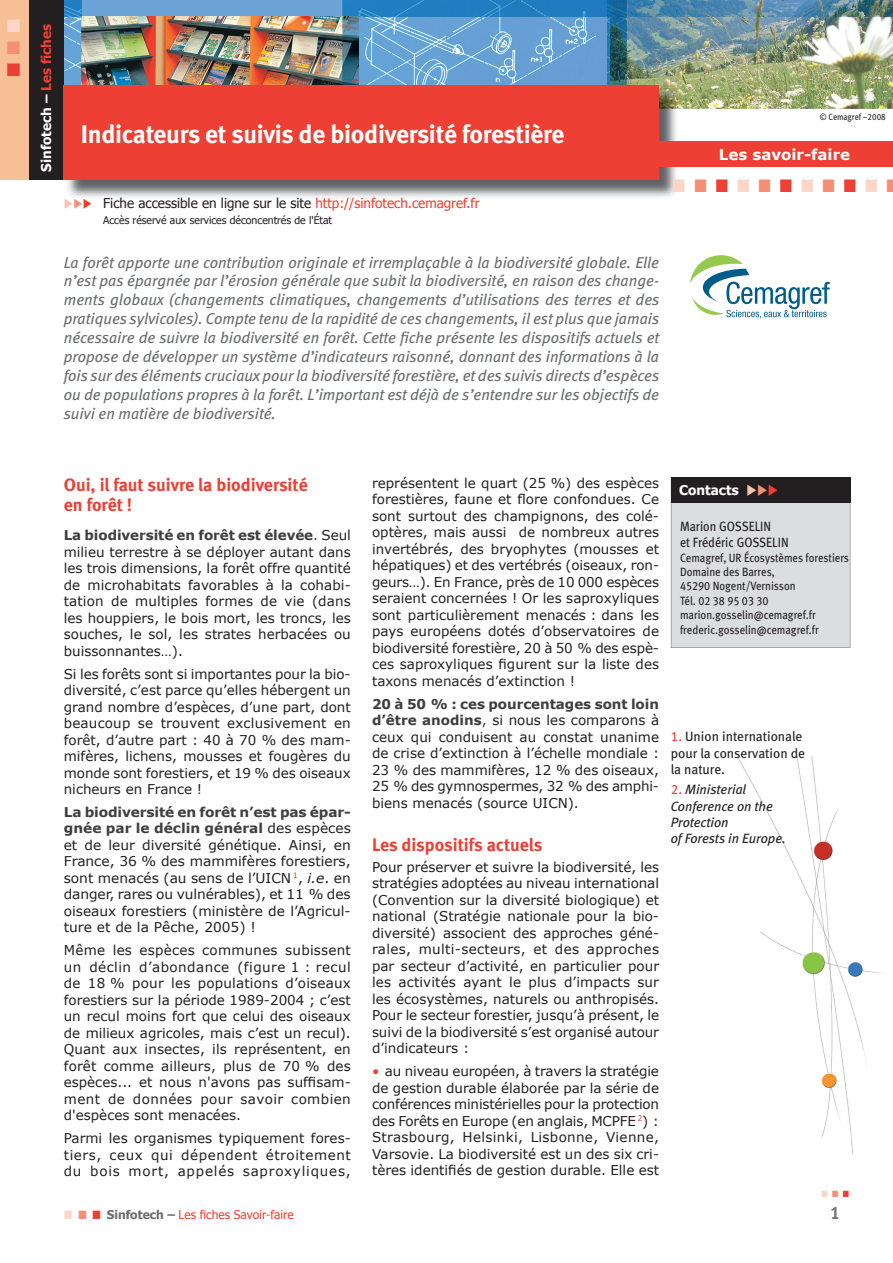
<style>
.page{position:relative;width:893px;height:1263px;background:#fff}
.page>*{position:absolute;margin:0;border:0;box-sizing:border-box;transform-origin:0 0}
.t1{font:25.5px "Meta Bold LF";letter-spacing:-.01em;color:#fff}
.t2{font:18px/19.5px "Meta Bold LF";color:#ee3f34}
.t3{font:18px "Zapf Dingbats";color:#fcd6c7;scale:.9 1}
.t4{font:18px "Meta Bold LF";color:#76787b}
.t5{font:18px "Zapf Dingbats";color:#fcd6c7}
.t6{font:18px "Zapf Dingbats";color:#f58f74}
.t7{font:18px "Zapf Dingbats";color:#ee3f34}
.t8{font:italic 15.75px/18.9px "Meta Book LF";color:#6c6d70;text-align:justify}
.t9{font:700 15px "Verdana";color:#fff}
.t10{font:13.5px/16.5px "Verdana";color:#231f20;text-align:justify}
.t11{font:13.5px "Tahoma";color:#231f20}
.t12{font:italic 13.5px/16.2px "Meta Book LF";color:#231f20}
.t13{font:13.5px/16.2px "Meta Book LF";color:#231f20}
.t14{font:13.5px/16.2px "Meta Book LF";color:#231f20;scale:.9 1}
.t15{font:700 13.5px "Tahoma";color:#fff}
.t16{font:12px/14.4px "Meta Book LF";color:#231f20;scale:.9 1}
.t17{font:12px "Tahoma";color:#ee3f34}
.t18{font:10.5px "Tahoma";color:#231f20}
.t19{font:9px "Meta Book LF";color:#231f20;scale:.9 1}
.t20{font:9px "Zapf Dingbats";color:#fcd6c7;scale:.9 1}
.s1{color:#ee3f34}
.s2{color:#fbc4b0}
.s3{color:#f58f74}
.s4{font-weight:700;color:#3e3e3f}
.s5{color:#3e3e3f}
.s6{font-style:italic}
.s7{font-style:normal;color:#ee3f34}
.s8{color:#fcd6c7}
.s9{font-weight:700;color:#6c6d70}
</style>
<div class="page">
<div style="left:671px;top:503px;width:179px;height:145px;background:#dcdddf"></div>
<div style="left:0;top:0;width:39px;height:179px;background:#f7bf96"></div>
<div style="left:64px;top:0;width:829px;height:16px;background:#6ca4d8"></div>
<img style="left:82px;top:16px;width:528px;height:70px">
<img style="left:343px;top:0;width:264px;height:16px">
<img style="left:343px;top:17px;width:15px;height:69px">
<img style="left:626px;top:0;width:267px;height:109px">
<svg style="left:610px;top:85px;width:16px;height:1px"></svg>
<img style="left:607px;top:0;width:20px;height:85px">
<svg style="left:626px;top:0;width:1px;height:16px"></svg>
<img style="left:63px;top:0;width:18px;height:85px">
<img style="left:64px;top:0;width:17px;height:16px">
<div style="left:29px;top:0;width:34px;height:180px;background:#231f20"></div>
<img style="left:68px;top:109px;width:608px;height:88px">
<img style="left:659px;top:87px;width:20px;height:22px">
<div style="left:64px;top:86px;width:595px;height:94px;background:#ee3f34"></div>
<div style="left:659px;top:141px;width:234px;height:26px;background:#ee3f34"></div>
<img style="left:737px;top:756px;width:148px;height:399px">
<div style="left:671px;top:477px;width:179px;height:26px;background:#231f20"></div>
<svg style="left:690px;top:255px;width:140px;height:64px"></svg>
<h2 class="t5" style="left:7px;top:18px;width:15px">■</h2>
<h2 class="t6" style="left:7px;top:39px;width:15px">■</h2>
<h2 class="t7" style="left:7px;top:61px;width:15px">■</h2>
<p class="t15" style="left:37px;top:172px;width:149px;rotate:-90deg">Sinfotech – <span class="s1">Les fiches</span></p>
<h1 class="t1" style="left:81px;top:119px;width:485px">Indicateurs et suivis de biodiversité forestière</h1>
<p class="t11" style="left:64px;top:194px;width:417px"><span class="s2">◆</span><span class="s3">◆</span><span class="s1">◆</span> Fiche accessible en ligne sur le site <span class="s1">http://sinfotech.cemagref.fr</span></p>
<p class="t18" style="left:103px;top:213px;width:230px">Accès réservé aux services déconcentrés de l'État</p>
<p class="t8" style="left:64px;top:252px;width:597px">La forêt apporte une contribution originale et irremplaçable à la biodiversité globale. Elle n’est pas épargnée par l’érosion générale que subit la biodiversité, en raison des change&shy;ments globaux (changements climatiques, changements d’utilisations des terres et des pratiques sylvicoles). Compte tenu de la rapidité de ces changements, il est plus que jamais nécessaire de suivre la biodiversité en forêt. Cette fiche présente les dispositifs actuels et propose de développer un système d’indicateurs raisonné, donnant des informations à la fois sur des éléments cruciaux pour la biodiversité forestière, et des suivis directs d’espèces ou de populations propres à la forêt. L’important est déjà de s’entendre sur les objectifs de suivi en matière de biodiversité.</p>
<p class="t19" style="left:820px;top:111px;width:75px">© Cemagref –2008</p>
<p class="t9" style="left:719px;top:145px;width:133px">Les savoir-faire</p>
<h2 class="t3" style="left:673px;top:177px;width:252px">■ <span class="s3">■</span> <span class="s1">■</span> ■ <span class="s3">■</span> <span class="s1">■</span> ■ <span class="s3">■</span> <span class="s1">■</span> ■ <span class="s3">■</span></h2>
<h2 class="t2" style="left:64px;top:475px;width:245px">Oui, il faut suivre la biodiversité en forêt !</h2>
<p class="t10" style="left:64px;top:526px;width:289px"><span class="s4">La biodiversité en forêt est élevée</span><span class="s5">.</span> Seul milieu terrestre à se déployer autant dans les trois dimensions, la forêt offre quantité de microhabitats favorables à la cohabi&shy;tation de multiples formes de vie (dans les houppiers, le bois mort, les troncs, les souches, le sol, les strates herbacées ou buissonnantes…).</p>
<p class="t10" style="left:64px;top:665px;width:289px">Si les forêts sont si importantes pour la bio&shy;diversité, c’est parce qu’elles hébergent un grand nombre d’espèces, d’une part, dont beaucoup se trouvent exclusivement en forêt, d’autre part : 40 à 70 % des mam&shy;mifères, lichens, mousses et fougères du monde sont forestiers, et 19 % des oiseaux nicheurs en France !</p>
<p class="t10" style="left:64px;top:803px;width:289px"><span class="s4">La biodiversité en forêt n’est pas épar&shy;gnée par le déclin général</span> des espèces et de leur diversité génétique. Ainsi, en France, 36 % des mammifères forestiers, sont menacés (au sens de l’UICN <sup>1</sup>, <span class="s6">i.e</span>. en danger, rares ou vulnérables), et 11 % des oiseaux forestiers (ministère de l’Agricul&shy;ture et de la Pêche, 2005) !</p>
<p class="t10" style="left:64px;top:942px;width:289px">Même les espèces communes subissent un déclin d’abondance (figure 1 : recul de 18 % pour les populations d’oiseaux forestiers sur la période 1989-2004 ; c’est un recul moins fort que celui des oiseaux de milieux agricoles, mais c’est un recul).<br>Quant aux insectes, ils représentent, en forêt comme ailleurs, plus de 70 % des espèces... et nous n'avons pas suffisam&shy;ment de données pour savoir combien d'espèces sont menacées.</p>
<p class="t10" style="left:64px;top:1129px;width:289px">Parmi les organismes typiquement fores&shy;tiers, ceux qui dépendent étroitement du bois mort, appelés saproxyliques,</p>
<p class="t10" style="left:372px;top:474px;width:289px">représentent le quart (25 %) des espèces forestières, faune et flore confondues. Ce sont surtout des champignons, des colé&shy;optères, mais aussi de nombreux autres invertébrés, des bryophytes (mousses et hépatiques) et des vertébrés (oiseaux, ron&shy;geurs…). En France, près de 10 000 espèces seraient concernées ! Or les saproxyliques sont particulièrement menacés : dans les pays européens dotés d’observatoires de biodiversité forestière, 20 à 50 % des espè&shy;ces saproxyliques figurent sur la liste des taxons menacés d’extinction !</p>
<p class="t10" style="left:372px;top:695px;width:289px"><span class="s4">20 à 50 % : ces pourcentages sont loin d’être anodins</span><span class="s5">,</span> si nous les comparons à ceux qui conduisent au constat unanime de crise d’extinction à l’échelle mondiale :<br>23 % des mammifères, 12 % des oiseaux, 25 % des gymnospermes, 32 % des amphi&shy;biens menacés (source UICN).</p>
<h2 class="t2" style="left:372px;top:835px;width:172px">Les dispositifs actuels</h2>
<p class="t10" style="left:372px;top:858px;width:289px">Pour préserver et suivre la biodiversité, les stratégies adoptées au niveau international (Convention sur la diversité biologique) et national (Stratégie nationale pour la bio&shy;diversité) associent des approches géné&shy;rales, multi-secteurs, et des approches par secteur d’activité, en particulier pour les activités ayant le plus d’impacts sur les écosystèmes, naturels ou anthropisés.<br>Pour le secteur forestier, jusqu’à présent, le suivi de la biodiversité s’est organisé autour d’indicateurs :</p>
<p class="t10" style="left:372px;top:1063px;width:289px"><span class="s1">•</span> au niveau européen, à travers la stratégie de gestion durable élaborée par la série de conférences ministérielles pour la protection des Forêts en Europe (en anglais, MCPFE <sup>2</sup>) :<br>Strasbourg, Helsinki, Lisbonne, Vienne, Varsovie. La biodiversité est un des six cri&shy;tères identifiés de gestion durable. Elle est</p>
<p class="t15" style="left:679px;top:481px;width:101px">Contacts <span class="s2">◆</span><span class="s3">◆</span><span class="s1">◆</span></p>
<p class="t14" style="left:680px;top:518px;width:122px">Marion GOSSELIN<br>et Frédéric GOSSELIN</p>
<p class="t16" style="left:680px;top:550px;width:189px">Cemagref, UR Écosystèmes forestiers<br>Domaine des Barres,<br>45290 Nogent/Vernisson<br>Tél. 02 38 95 03 30 marion.gosselin@cemagref.fr frederic.gosselin@cemagref.fr</p>
<p class="t13" style="left:671px;top:728px;width:136px"><span class="s1">1.</span> Union internationale pour la conservation de la nature.</p>
<p class="t12" style="left:671px;top:781px;width:117px"><span class="s7">2.</span> Ministerial<br>Conference on the<br>Protection<br>of Forests in Europe.</p>
<p class="t20" style="left:821px;top:1190px;width:32px">■ <span class="s3">■</span> <span class="s1">■</span></p>
<p class="t17" style="left:64px;top:1207px;width:231px"><span class="s8">■</span> <span class="s3">■</span> ■ <span class="s9">Sinfotech –</span> Les fiches Savoir-faire</p>
<h2 class="t4" style="left:830px;top:1202px;width:12px">1</h2>
</div>
